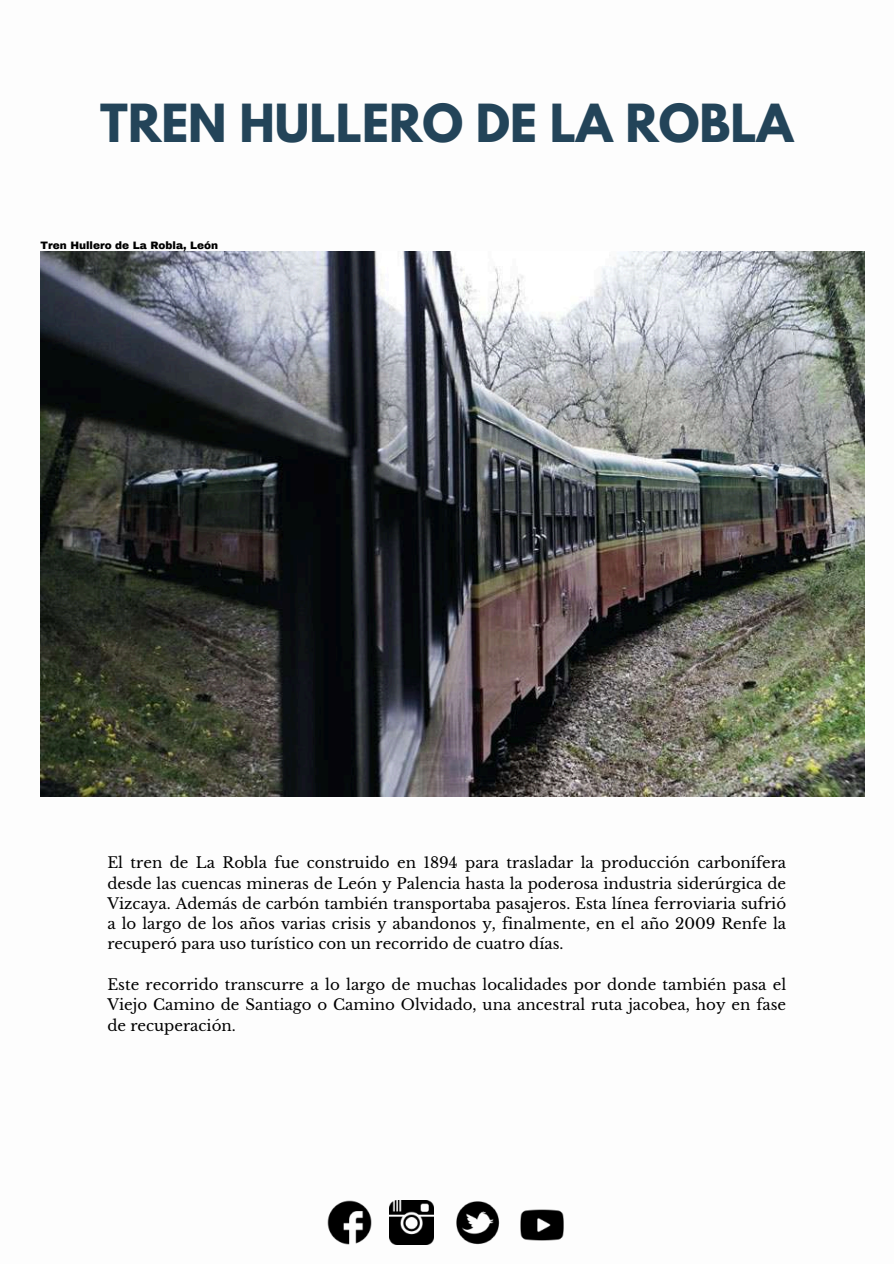
<style>
.page{position:relative;width:894px;height:1264px;background:#fff}
.page>*{position:absolute;margin:0;border:0;box-sizing:border-box;transform-origin:0 0}
.t1{font:700 46.5px "League Spartan";color:#234459}
.t2{font:15px/20.2px "Libre Baskerville";color:#000;text-align:justify}
.t3{font:900 10.5px "Archivo";color:#000}
</style>
<div class="page">
<img style="left:328px;top:1200px;width:43px;height:44px">
<img style="left:456px;top:1201px;width:44px;height:44px">
<img style="left:520px;top:1209px;width:44px;height:32px">
<img style="left:389px;top:1200px;width:44px;height:44px">
<img style="left:41px;top:251px;width:823px;height:545px">
<h1 class="t1" style="left:100px;top:100px;width:694px">TREN HULLERO DE LA ROBLA</h1>
<p class="t3" style="left:41px;top:240px;width:179px">Tren Hullero de La Robla, León</p>
<p class="t2" style="left:107px;top:853px;width:680px">El tren de La Robla fue construido en 1894 para trasladar la producción carbonífera desde las cuencas mineras de León y Palencia hasta la poderosa industria siderúrgica de Vizcaya. Además de carbón también transportaba pasajeros. Esta línea ferroviaria sufrió a lo largo de los años varias crisis y abandonos y, finalmente, en el año 2009 Renfe la recuperó para uso turístico con un recorrido de cuatro días.</p>
<p class="t2" style="left:107px;top:974px;width:680px">Este recorrido transcurre a lo largo de muchas localidades por donde también pasa el Viejo Camino de Santiago o Camino Olvidado, una ancestral ruta jacobea, hoy en fase de recuperación.</p>
</div>
